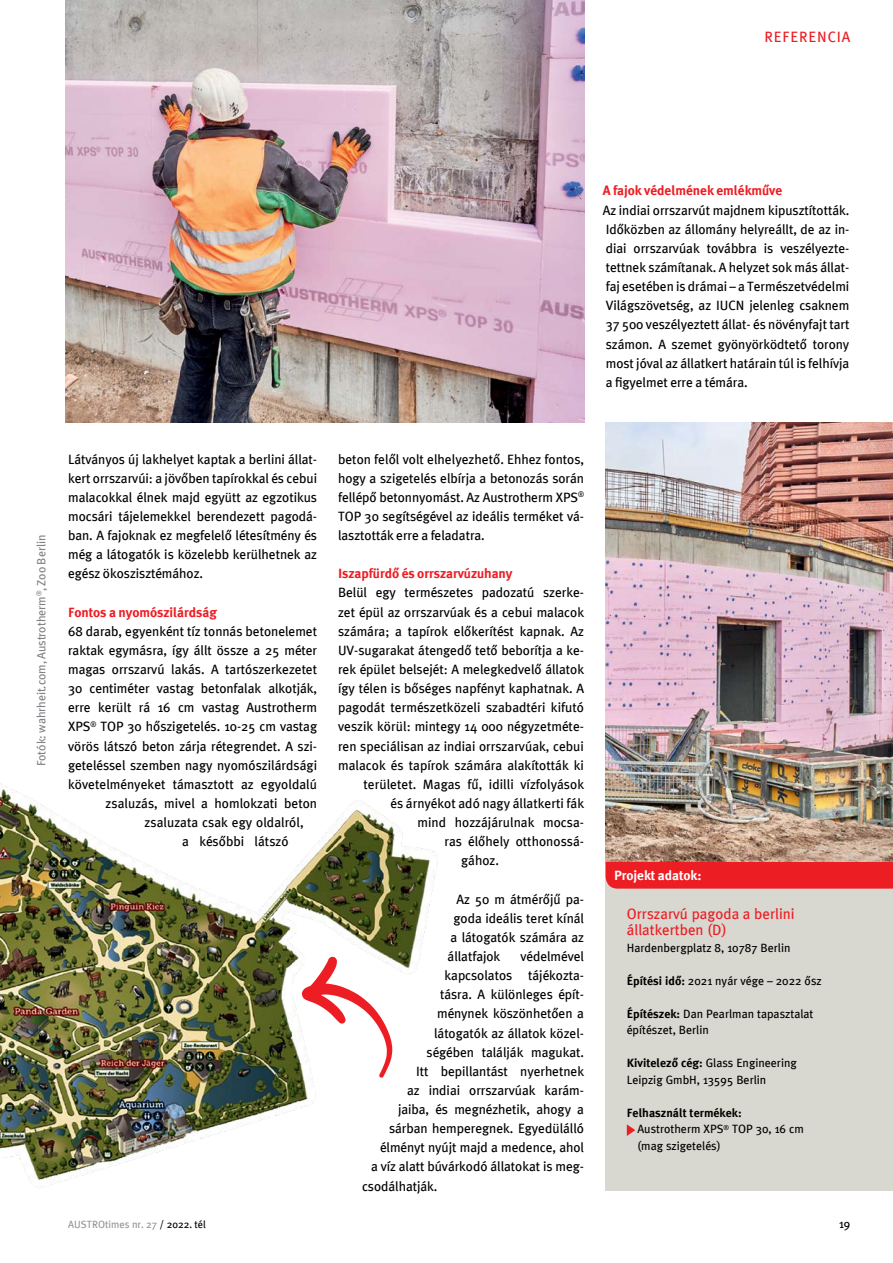
<style>
.page{position:relative;width:893px;height:1263px;background:#fff}
.page>*{position:absolute;margin:0;border:0;box-sizing:border-box;transform-origin:0 0}
.t1{font:15px/16.5px "Meta Plus Book magyar";color:#ed1d24}
.t2{font:15px "Meta Plus Book magyar";letter-spacing:.06em;color:#ed1d24}
.t3{font:13.5px/19.2px "Meta Plus Book magyar";letter-spacing:-.005em;color:#000;text-align:justify}
.t4{font:13.5px "Meta Plus Bold magyar";letter-spacing:-.005em;color:#ed1d24}
.t5{font:13.5px "Meta Plus Bold magyar";letter-spacing:-.005em;color:#fff}
.t6{font:12px/16.5px "Meta Plus Book magyar";color:#000}
.t7{font:12px "Meta Plus Book magyar";letter-spacing:-.005em;color:#808285}
.t8{font:12px "Meta Plus Bold magyar";color:#000}
.t9{font:10.5px "Meta Plus Book magyar";color:#939598}
.s1{font-family:"Meta Plus Bold magyar"}
.s2{color:#000}
</style>
<div class="page">
<img style="left:0;top:783px;width:438px;height:405px">
<img style="left:66px;top:0;width:518px;height:422px">
<div style="left:606px;top:861px;width:287px;height:330px;background:#d8d8d0"></div>
<svg style="left:606px;top:861px;width:287px;height:28px;background:#ea242a"></svg>
<svg style="left:627px;top:1124px;width:8px;height:12px"></svg>
<img style="left:606px;top:422px;width:287px;height:439px">
<svg style="left:302px;top:956px;width:90px;height:122px"></svg>
<p class="t2" style="left:764px;top:27px;width:88px">REFERENCIA</p>
<p class="t4" style="left:603px;top:182px;width:181px">A fajok védelmének emlékműve</p>
<p class="t3" style="left:603px;top:200px;width:248px">Az indiai orrszarvút majdnem kipusztították.<br>Időközben az állomány helyreállt, de az in&shy;diai orrszarvúak továbbra is veszélyezte&shy;tettnek számítanak. A helyzet sok más állat&shy;faj esetében is drámai – a Természetvédelmi Világszövetség, az IUCN jelenleg csaknem 37 500 veszélyeztett állat- és növényfajt tart számon. A szemet gyönyörködtető torony most jóval az állatkert határain túl is felhívja a figyelmet erre a témára.</p>
<p class="t7" style="left:34px;top:766px;width:233px;rotate:-90deg">Fotók: wahrheit.com, Austrotherm<sup>®</sup>, Zoo Berlin</p>
<p class="t3" style="left:68px;top:449px;width:251px">Látványos új lakhelyet kaptak a berlini állat&shy;kert orrszarvúi: a jövőben tapírokkal és cebui malacokkal élnek majd együtt az egzotikus mocsári tájelemekkel berendezett pagodá&shy;ban. A fajoknak ez megfelelő létesítmény és még a látogatók is közelebb kerülhetnek az egész ökoszisztémához.</p>
<p class="t4" style="left:68px;top:603px;width:150px">Fontos a nyomószilárdság</p>
<p class="t3" style="left:68px;top:621px;width:251px">68 darab, egyenként tíz tonnás betonelemet</p>
<p class="t3" style="left:68px;top:640px;width:251px">raktak egymásra, így állt össze a 25 méter</p>
<p class="t3" style="left:68px;top:659px;width:251px">magas orrszarvú lakás. A tartószerkezetet</p>
<p class="t3" style="left:68px;top:678px;width:251px">30 centiméter vastag betonfalak alkotják,</p>
<p class="t3" style="left:68px;top:698px;width:251px">erre került rá 16 cm vastag Austrotherm</p>
<p class="t3" style="left:68px;top:717px;width:251px">XPS<sup>®</sup> TOP 30 hőszigetelés. 10-25 cm vastag</p>
<p class="t3" style="left:68px;top:736px;width:251px">vörös látszó beton zárja rétegrendet. A szi-</p>
<p class="t3" style="left:68px;top:755px;width:251px">geteléssel szemben nagy nyomószilárdsági</p>
<p class="t3" style="left:68px;top:774px;width:251px">követelményeket támasztott az egyoldalú</p>
<p class="t3" style="left:106px;top:793px;width:213px">zsaluzás, mivel a homlokzati beton</p>
<p class="t3" style="left:145px;top:812px;width:161px">zsaluzata csak egy oldalról,</p>
<p class="t3" style="left:182px;top:832px;width:108px">a későbbi látszó</p>
<p class="t3" style="left:338px;top:449px;width:248px">beton felől volt elhelyezhető. Ehhez fontos, hogy a szigetelés elbírja a betonozás során fellépő betonnyomást. Az Austrotherm XPS<sup>® </sup>TOP 30 segítségével az ideális terméket vá&shy;lasztották erre a feladatra.</p>
<p class="t4" style="left:338px;top:565px;width:176px">Iszapfürdő és orrszarvúzuhany</p>
<p class="t3" style="left:338px;top:583px;width:248px">Belül egy természetes padozatú szerke-</p>
<p class="t3" style="left:338px;top:602px;width:248px">zet épül az orrszarvúak és a cebui malacok</p>
<p class="t3" style="left:338px;top:621px;width:248px">számára; a tapírok előkerítést kapnak. Az</p>
<p class="t3" style="left:338px;top:640px;width:248px">UV-sugarakat átengedő tető beborítja a ke-</p>
<p class="t3" style="left:338px;top:659px;width:248px">rek épület belsejét: A melegkedvelő állatok</p>
<p class="t3" style="left:338px;top:678px;width:248px">így télen is bőséges napfényt kaphatnak. A</p>
<p class="t3" style="left:338px;top:698px;width:247px">pagodát természetközeli szabadtéri kifutó</p>
<p class="t3" style="left:338px;top:717px;width:248px">veszik körül: mintegy 14 000 négyzetméte-</p>
<p class="t3" style="left:338px;top:736px;width:247px">ren speciálisan az indiai orrszarvúak, cebui</p>
<p class="t3" style="left:338px;top:755px;width:247px">malacok és tapírok számára alakították ki</p>
<p class="t3" style="left:364px;top:774px;width:222px">területet. Magas fű, idilli vízfolyások</p>
<p class="t3" style="left:391px;top:793px;width:195px">és árnyékot adó nagy állatkerti fák</p>
<p class="t3" style="left:418px;top:812px;width:168px">mind hozzájárulnak mocsa-</p>
<p class="t3" style="left:445px;top:831px;width:141px">ras élőhely otthonossá-</p>
<p class="t3" style="left:461px;top:851px;width:39px">gához.</p>
<p class="t3" style="left:457px;top:889px;width:129px">Az 50 m átmérőjű pa-</p>
<p class="t3" style="left:454px;top:908px;width:132px">goda ideális teret kínál</p>
<p class="t3" style="left:451px;top:927px;width:135px">a látogatók számára az</p>
<p class="t3" style="left:448px;top:946px;width:54px">állatfajok</p>
<p class="t3" style="left:520px;top:946px;width:65px">védelmével</p>
<p class="t3" style="left:445px;top:965px;width:141px">kapcsolatos tájékozta-</p>
<p class="t3" style="left:440px;top:985px;width:146px">tásra. A különleges épít-</p>
<p class="t3" style="left:437px;top:1004px;width:149px">ménynek köszönhetően a</p>
<p class="t3" style="left:434px;top:1023px;width:152px">látogatók az állatok közel-</p>
<p class="t3" style="left:427px;top:1042px;width:159px">ségében találják magukat.</p>
<p class="t3" style="left:416px;top:1061px;width:170px">Itt bepillantást nyerhetnek</p>
<p class="t3" style="left:407px;top:1080px;width:179px">az indiai orrszarvúak karám-</p>
<p class="t3" style="left:398px;top:1099px;width:188px">jaiba, és megnézhetik, ahogy a</p>
<p class="t3" style="left:389px;top:1118px;width:197px">sárban hemperegnek. Egyedülálló</p>
<p class="t3" style="left:380px;top:1138px;width:206px">élményt nyújt majd a medence, ahol</p>
<p class="t3" style="left:371px;top:1157px;width:215px">a víz alatt búvárkodó állatokat is meg-</p>
<p class="t3" style="left:362px;top:1176px;width:77px">csodálhatják.</p>
<p class="t5" style="left:614px;top:866px;width:89px">Projekt adatok:</p>
<p class="t1" style="left:627px;top:905px;width:169px">Orrszarvú pagoda a berlini állatkertben (D)</p>
<p class="t6" style="left:627px;top:939px;width:165px">Hardenbergplatz 8, 10787 Berlin</p>
<p class="t6" style="left:627px;top:972px;width:196px"><span class="s1">Építési idő:</span> 2021 nyár vége – 2022 ősz</p>
<p class="t6" style="left:627px;top:1005px;width:188px"><span class="s1">Építészek:</span> Dan Pearlman tapasztalat építészet, Berlin</p>
<p class="t6" style="left:627px;top:1055px;width:171px"><span class="s1">Kivitelező cég:</span> Glass Engineering<br>Leipzig GmbH, 13595 Berlin</p>
<p class="t8" style="left:627px;top:1105px;width:116px">Felhasznált termékek:</p>
<p class="t6" style="left:637px;top:1121px;width:168px">Austrotherm XPS<sup>®</sup> TOP 30, 16 cm (mag szigetelés)</p>
<p class="t9" style="left:68px;top:1218px;width:139px">AUSTROtimes nr. 27 <span class="s2">/ 2022. tél</span></p>
<p class="t6" style="left:839px;top:1215px;width:13px">19</p>
</div>
